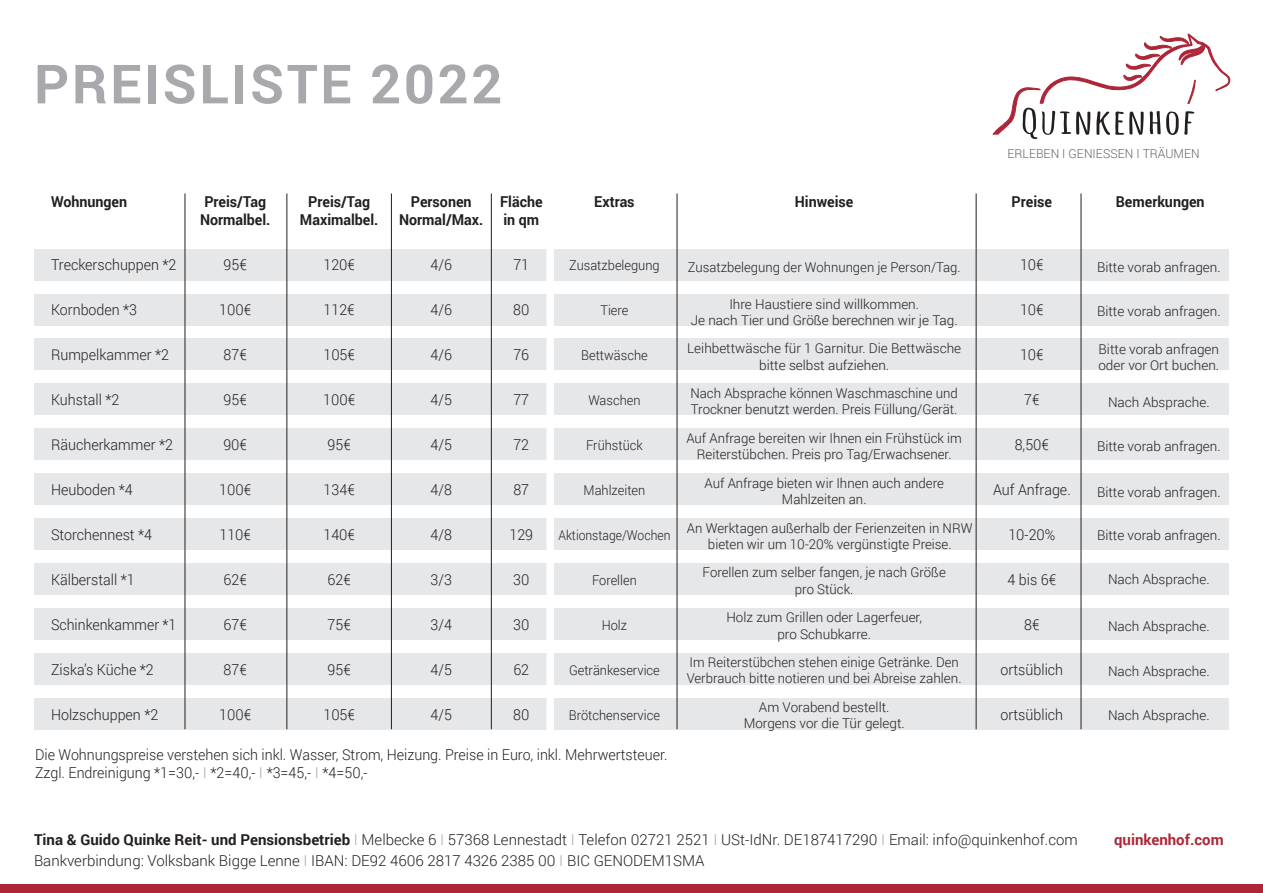
<style>
.page{position:relative;width:1263px;height:893px;background:#fff}
.page>*{position:absolute;margin:0;border:0;box-sizing:border-box;transform-origin:0 0}
.t1{font:700 54px "Roboto";letter-spacing:.05em;color:#a8a9ad}
.t2{font:700 34.5px "Amatic SC";letter-spacing:.02em;color:#231f20;scale:1.5 1}
.t3{font:300 15px/18px "Roboto";color:#231f20;scale:.95 1}
.t4{font:300 15px "Roboto";color:#231f20}
.t5{font:700 15px/18px "Roboto";color:#231f20;scale:.95 1}
.t6{font:300 15px "Roboto";color:#231f20;scale:.94 1}
.t7{font:700 15px "Roboto";color:#ad2638}
.t8{font:300 13.5px/16.2px "Roboto";color:#231f20;text-align:center}
.t9{font:300 13.5px "Roboto";color:#231f20;scale:.95 1}
.t10{font:300 13.5px "Roboto";color:#231f20;scale:.9 1}
.t11{font:300 12.45px "Roboto";letter-spacing:.005em;color:#636366}
.s1{color:#a8a9ad}
.s2{font-weight:700}
</style>
<div class="page">
<svg style="left:993px;top:34px;width:237px;height:100px"></svg>
<div style="left:0;top:884px;width:1263px;height:9px;background:#ad2638"></div>
<div style="left:34px;top:698px;width:1195px;height:32px;background:#e6e7e9"></div>
<div style="left:34px;top:518px;width:1195px;height:32px;background:#e6e7e9"></div>
<div style="left:34px;top:562px;width:1195px;height:32px;background:#e6e7e9"></div>
<div style="left:34px;top:608px;width:1195px;height:32px;background:#e6e7e9"></div>
<div style="left:34px;top:653px;width:1195px;height:32px;background:#e6e7e9"></div>
<div style="left:34px;top:338px;width:1195px;height:32px;background:#e6e7e9"></div>
<div style="left:34px;top:383px;width:1195px;height:32px;background:#e6e7e9"></div>
<div style="left:34px;top:428px;width:1195px;height:32px;background:#e6e7e9"></div>
<div style="left:34px;top:473px;width:1195px;height:32px;background:#e6e7e9"></div>
<div style="left:34px;top:249px;width:1195px;height:32px;background:#e6e7e9"></div>
<div style="left:34px;top:294px;width:1195px;height:31px;background:#e6e7e9"></div>
<hr style="left:185px;top:193px;width:1px;height:536px;background:#231f20">
<hr style="left:287px;top:193px;width:1px;height:536px;background:#231f20">
<hr style="left:391px;top:193px;width:1px;height:536px;background:#231f20">
<hr style="left:491px;top:193px;width:1px;height:536px;background:#231f20">
<hr style="left:677px;top:193px;width:1px;height:536px;background:#231f20">
<hr style="left:976px;top:193px;width:1px;height:536px;background:#231f20">
<hr style="left:1081px;top:193px;width:1px;height:536px;background:#231f20">
<div style="left:546px;top:192px;width:8px;height:552px;background:#fff"></div>
<h1 class="t1" style="left:34px;top:46px;width:470px">PREISLISTE 2022</h1>
<p class="t5" style="left:51px;top:192px;width:82px">Wohnungen</p>
<p class="t3" style="left:51px;top:255px;width:134px">Treckerschuppen *2</p>
<p class="t3" style="left:51px;top:300px;width:92px">Kornboden *3</p>
<p class="t3" style="left:51px;top:345px;width:126px">Rumpelkammer *2</p>
<p class="t3" style="left:51px;top:390px;width:73px">Kuhstall *2</p>
<p class="t3" style="left:51px;top:435px;width:130px">Räucherkammer *2</p>
<p class="t3" style="left:51px;top:480px;width:88px">Heuboden *4</p>
<p class="t3" style="left:51px;top:525px;width:108px">Storchennest *4</p>
<p class="t3" style="left:51px;top:570px;width:90px">Kälberstall *1</p>
<p class="t6" style="left:51px;top:614px;width:135px">Schinkenkammer *1</p>
<p class="t3" style="left:51px;top:660px;width:110px">Ziska’s Küche *2</p>
<p class="t3" style="left:51px;top:705px;width:114px">Holzschuppen *2</p>
<p class="t5" style="left:200px;top:192px;width:76px">Preis/Tag<br>Normalbel.</p>
<p class="t3" style="left:224px;top:255px;width:26px">95€</p>
<p class="t3" style="left:219px;top:300px;width:35px">100€</p>
<p class="t3" style="left:224px;top:345px;width:26px">87€</p>
<p class="t3" style="left:224px;top:390px;width:26px">95€</p>
<p class="t3" style="left:223px;top:435px;width:26px">90€</p>
<p class="t3" style="left:219px;top:480px;width:35px">100€</p>
<p class="t3" style="left:219px;top:525px;width:35px">110€</p>
<p class="t3" style="left:224px;top:570px;width:26px">62€</p>
<p class="t3" style="left:224px;top:615px;width:26px">67€</p>
<p class="t3" style="left:224px;top:660px;width:26px">87€</p>
<p class="t3" style="left:219px;top:705px;width:35px">100€</p>
<p class="t5" style="left:300px;top:192px;width:84px;text-align:center">Preis/Tag<br>Maximalbel.</p>
<p class="t3" style="left:323px;top:255px;width:35px">120€</p>
<p class="t3" style="left:324px;top:300px;width:34px">112€</p>
<p class="t3" style="left:323px;top:345px;width:35px">105€</p>
<p class="t3" style="left:323px;top:390px;width:35px">100€</p>
<p class="t3" style="left:328px;top:435px;width:26px">95€</p>
<p class="t3" style="left:324px;top:480px;width:34px">134€</p>
<p class="t3" style="left:323px;top:525px;width:35px">140€</p>
<p class="t3" style="left:328px;top:570px;width:26px">62€</p>
<p class="t3" style="left:328px;top:615px;width:26px">75€</p>
<p class="t3" style="left:328px;top:660px;width:26px">95€</p>
<p class="t3" style="left:323px;top:705px;width:35px">105€</p>
<p class="t5" style="left:399px;top:192px;width:90px;text-align:center">Personen<br>Normal/Max.</p>
<p class="t3" style="left:431px;top:255px;width:24px">4/6</p>
<p class="t3" style="left:431px;top:300px;width:24px">4/6</p>
<p class="t3" style="left:431px;top:345px;width:24px">4/6</p>
<p class="t3" style="left:431px;top:390px;width:24px">4/5</p>
<p class="t3" style="left:431px;top:435px;width:24px">4/5</p>
<p class="t3" style="left:431px;top:480px;width:24px">4/8</p>
<p class="t3" style="left:431px;top:525px;width:24px">4/8</p>
<p class="t3" style="left:431px;top:570px;width:24px">3/3</p>
<p class="t3" style="left:431px;top:615px;width:24px">3/4</p>
<p class="t3" style="left:431px;top:660px;width:24px">4/5</p>
<p class="t3" style="left:431px;top:705px;width:24px">4/5</p>
<p class="t5" style="left:500px;top:192px;width:46px">Fläche in qm</p>
<p class="t3" style="left:513px;top:255px;width:18px">71</p>
<p class="t3" style="left:513px;top:300px;width:19px">80</p>
<p class="t3" style="left:513px;top:345px;width:18px">76</p>
<p class="t3" style="left:513px;top:390px;width:18px">77</p>
<p class="t3" style="left:513px;top:435px;width:18px">72</p>
<p class="t3" style="left:513px;top:480px;width:18px">87</p>
<p class="t3" style="left:509px;top:525px;width:26px">129</p>
<p class="t3" style="left:513px;top:570px;width:19px">30</p>
<p class="t3" style="left:513px;top:615px;width:19px">30</p>
<p class="t3" style="left:513px;top:660px;width:18px">62</p>
<p class="t3" style="left:513px;top:705px;width:19px">80</p>
<p class="t5" style="left:594px;top:192px;width:44px">Extras</p>
<p class="t9" style="left:569px;top:256px;width:97px">Zusatzbelegung</p>
<p class="t9" style="left:600px;top:301px;width:31px">Tiere</p>
<p class="t9" style="left:581px;top:346px;width:72px">Bettwäsche</p>
<p class="t9" style="left:588px;top:391px;width:56px">Waschen</p>
<p class="t9" style="left:586px;top:436px;width:61px">Frühstück</p>
<p class="t9" style="left:584px;top:481px;width:67px">Mahlzeiten</p>
<p class="t10" style="left:558px;top:526px;width:126px">Aktionstage/Wochen</p>
<p class="t9" style="left:592px;top:571px;width:49px">Forellen</p>
<p class="t9" style="left:602px;top:616px;width:28px">Holz</p>
<p class="t9" style="left:569px;top:661px;width:97px">Getränkeservice</p>
<p class="t9" style="left:569px;top:706px;width:97px">Brötchenservice</p>
<p class="t3" style="left:35px;top:745px;width:667px">Die Wohnungspreise verstehen sich inkl. Wasser, Strom, Heizung. Preise in Euro, inkl. Mehrwertsteuer.<br>Zzgl. Endreinigung *1=30,- <span class="s1">I</span> *2=40,- <span class="s1">I</span> *3=45,- <span class="s1">I</span> *4=50,-</p>
<p class="t5" style="left:795px;top:192px;width:63px">Hinweise</p>
<p class="t8" style="left:688px;top:258px;width:274px">Zusatzbelegung der Wohnungen je Person/Tag.</p>
<p class="t8" style="left:691px;top:295px;width:268px">Ihre Haustiere sind willkommen.<br>Je nach Tier und Größe berechnen wir je Tag.</p>
<p class="t8" style="left:687px;top:340px;width:275px">Leihbettwäsche für 1 Garnitur. Die Bettwäsche bitte selbst aufziehen.</p>
<p class="t8" style="left:690px;top:385px;width:269px;text-align:left">Nach Absprache können Waschmaschine und<br>Trockner benutzt werden. Preis Füllung/Gerät.</p>
<p class="t8" style="left:686px;top:430px;width:277px">Auf Anfrage bereiten wir Ihnen ein Frühstück im<br>Reiterstübchen. Preis pro Tag/Erwachsener.</p>
<p class="t8" style="left:704px;top:474px;width:241px">Auf Anfrage bieten wir Ihnen auch andere<br>Mahlzeiten an.</p>
<p class="t8" style="left:687px;top:519px;width:287px">An Werktagen außerhalb der Ferienzeiten in NRW bieten wir um 10-20% vergünstigte Preise.</p>
<p class="t8" style="left:702px;top:564px;width:245px">Forellen zum selber fangen, je nach Größe pro Stück.</p>
<p class="t8" style="left:726px;top:609px;width:197px">Holz zum Grillen oder Lagerfeuer, pro Schubkarre.</p>
<p class="t8" style="left:687px;top:654px;width:276px;text-align:left">Im Reiterstübchen stehen einige Getränke. Den<br>Verbrauch bitte notieren und bei Abreise zahlen.</p>
<p class="t8" style="left:744px;top:699px;width:163px">Am Vorabend bestellt.<br>Morgens vor die Tür gelegt.</p>
<h2 class="t2" style="left:1021px;top:97px;width:118px">QUINKENHOF</h2>
<p class="t11" style="left:1007px;top:145px;width:194px">ERLEBEN I GENIESSEN I TRÄUMEN</p>
<p class="t5" style="left:1012px;top:192px;width:44px">Preise</p>
<p class="t3" style="left:1020px;top:255px;width:26px">10€</p>
<p class="t3" style="left:1020px;top:300px;width:26px">10€</p>
<p class="t3" style="left:1020px;top:345px;width:26px">10€</p>
<p class="t3" style="left:1024px;top:390px;width:18px">7€</p>
<p class="t3" style="left:1015px;top:435px;width:38px">8,50€</p>
<p class="t3" style="left:993px;top:480px;width:83px">Auf Anfrage.</p>
<p class="t3" style="left:1008px;top:525px;width:51px">10-20%</p>
<p class="t3" style="left:1007px;top:570px;width:53px">4 bis 6€</p>
<p class="t3" style="left:1024px;top:615px;width:18px">8€</p>
<p class="t3" style="left:1000px;top:660px;width:67px">ortsüblich</p>
<p class="t3" style="left:1000px;top:705px;width:67px">ortsüblich</p>
<p class="t5" style="left:1116px;top:192px;width:95px">Bemerkungen</p>
<p class="t8" style="left:1097px;top:258px;width:125px">Bitte vorab anfragen.</p>
<p class="t8" style="left:1097px;top:303px;width:125px">Bitte vorab anfragen.</p>
<p class="t8" style="left:1098px;top:340px;width:122px;text-align:left">Bitte vorab anfragen oder vor Ort buchen.</p>
<p class="t8" style="left:1108px;top:393px;width:103px">Nach Absprache.</p>
<p class="t8" style="left:1097px;top:438px;width:125px">Bitte vorab anfragen.</p>
<p class="t8" style="left:1097px;top:484px;width:125px">Bitte vorab anfragen.</p>
<p class="t8" style="left:1097px;top:526px;width:125px">Bitte vorab anfragen.</p>
<p class="t8" style="left:1108px;top:571px;width:103px">Nach Absprache.</p>
<p class="t8" style="left:1108px;top:618px;width:103px">Nach Absprache.</p>
<p class="t8" style="left:1108px;top:662px;width:103px">Nach Absprache.</p>
<p class="t8" style="left:1108px;top:707px;width:103px">Nach Absprache.</p>
<p class="t4" style="left:34px;top:829px;width:1045px"><span class="s2">Tina &amp; Guido Quinke Reit- und Pensionsbetrieb</span> <span class="s1">I</span> Melbecke 6 <span class="s1">I</span> 57368 Lennestadt <span class="s1">I</span> Telefon 02721 2521 <span class="s1">I</span> USt-IdNr. DE187417290 <span class="s1">I</span> Email: info@quinkenhof.com</p>
<p class="t7" style="left:1114px;top:829px;width:111px">quinkenhof.com</p>
<p class="t4" style="left:34px;top:850px;width:672px">Bankverbindung: Volksbank Bigge Lenne <span class="s1">I</span> IBAN: DE92 4606 2817 4326 2385 00 <span class="s1">I</span> BIC GENODEM1SMA</p>
</div>
